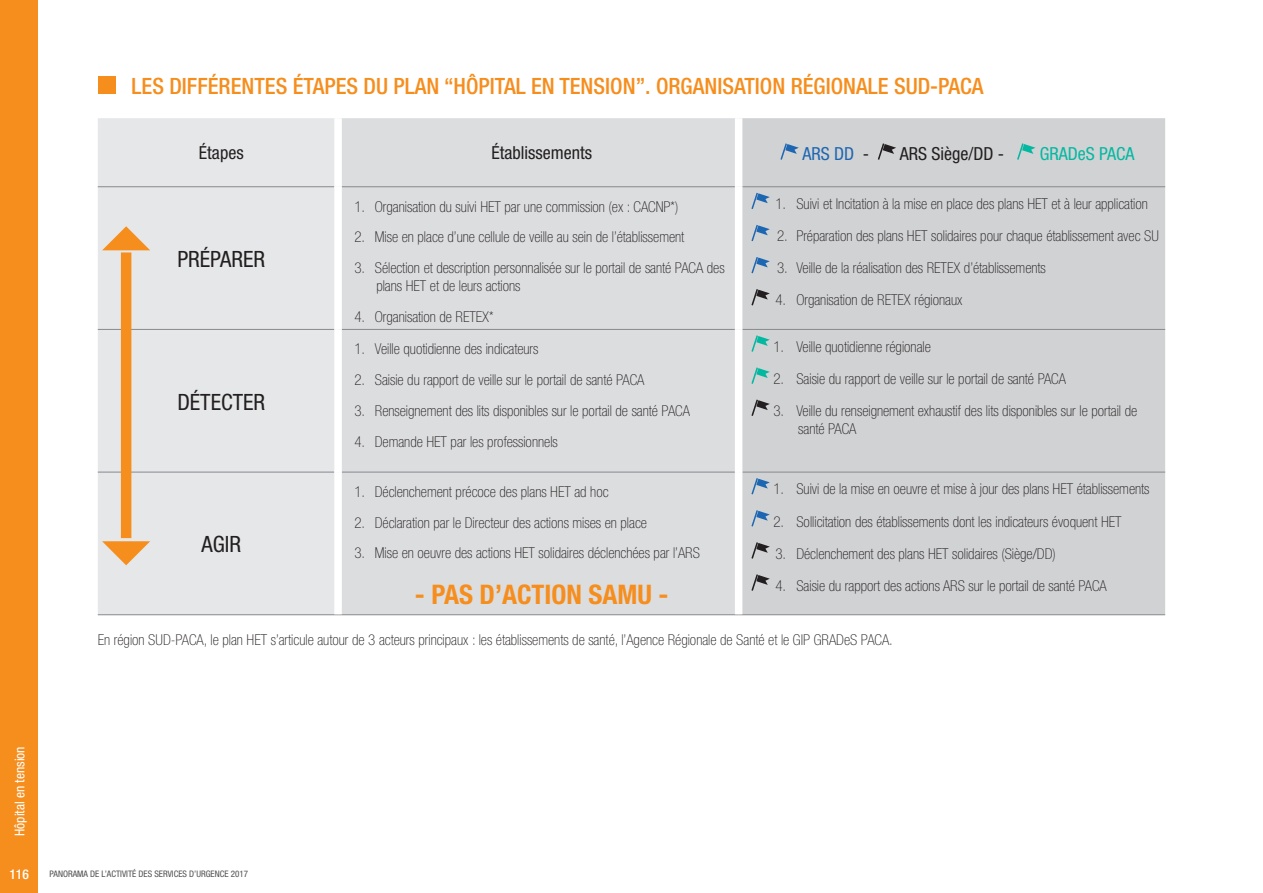
<style>
.page{position:relative;width:1263px;height:893px;background:#fff}
.page>*{position:absolute;margin:0;border:0;box-sizing:border-box;transform-origin:0 0}
.t1{font:700 condensed 27px "Helvetica Neue";color:#f68e1e}
.t2{font:500 condensed 22.5px "Helvetica Neue";color:#f68e1e}
.t3{font:condensed 22.5px "Helvetica Neue";color:#231f20}
.t4{font:condensed 18px "Helvetica Neue";color:#231f20}
.t5{font:condensed 18px "Helvetica Neue";color:#03b8a1}
.t6{font:condensed 18px "Helvetica Neue";color:#1d66b2}
.t7{font:100 condensed 15px/18px "Helvetica Neue";color:#231f20}
.t8{font:condensed 13.5px "Helvetica Neue";color:#fff}
.t9{font:500 condensed 13.5px "Helvetica Neue";color:#fff}
.t10{font:condensed 9px "Helvetica Neue";color:#505052}
.s1{color:#231f20}
</style>
<div class="page">
<div style="left:0;top:0;width:38px;height:893px;background:#f68e1e"></div>
<div style="left:98px;top:77px;width:17px;height:17px;background:#f68e1e"></div>
<div style="left:98px;top:118px;width:236px;height:496px;background:#e6e7e9"></div>
<div style="left:342px;top:118px;width:393px;height:496px;background:#dcdddf"></div>
<div style="left:742px;top:118px;width:423px;height:496px;background:#d1d2d4"></div>
<hr style="left:98px;top:186px;width:236px;height:1px;background:#87898c">
<hr style="left:342px;top:186px;width:393px;height:1px;background:#87898c">
<hr style="left:742px;top:186px;width:423px;height:1px;background:#87898c">
<hr style="left:98px;top:329px;width:236px;height:1px;background:#87898c">
<hr style="left:342px;top:329px;width:393px;height:1px;background:#87898c">
<hr style="left:742px;top:329px;width:423px;height:1px;background:#87898c">
<hr style="left:98px;top:472px;width:236px;height:1px;background:#87898c">
<hr style="left:342px;top:472px;width:393px;height:1px;background:#87898c">
<hr style="left:742px;top:472px;width:423px;height:1px;background:#87898c">
<hr style="left:98px;top:614px;width:240px;height:1px;background:#87898c">
<hr style="left:338px;top:614px;width:401px;height:1px;background:#87898c">
<hr style="left:739px;top:614px;width:426px;height:1px;background:#87898c">
<svg style="left:779px;top:142px;width:20px;height:19px"></svg>
<svg style="left:876px;top:142px;width:20px;height:19px"></svg>
<svg style="left:1016px;top:142px;width:19px;height:19px"></svg>
<svg style="left:750px;top:191px;width:20px;height:20px"></svg>
<svg style="left:750px;top:223px;width:20px;height:20px"></svg>
<svg style="left:750px;top:255px;width:20px;height:20px"></svg>
<svg style="left:750px;top:287px;width:20px;height:20px"></svg>
<svg style="left:750px;top:334px;width:20px;height:19px"></svg>
<svg style="left:750px;top:366px;width:20px;height:19px"></svg>
<svg style="left:750px;top:398px;width:20px;height:20px"></svg>
<svg style="left:750px;top:476px;width:20px;height:20px"></svg>
<svg style="left:750px;top:508px;width:20px;height:20px"></svg>
<svg style="left:750px;top:541px;width:20px;height:19px"></svg>
<svg style="left:750px;top:573px;width:20px;height:19px"></svg>
<svg style="left:102px;top:541px;width:48px;height:24px"></svg>
<svg style="left:102px;top:226px;width:48px;height:24px"></svg>
<div style="left:121px;top:252px;width:10px;height:286px;background:#f68e1e"></div>
<h2 class="t2" style="left:132px;top:73px;width:854px">LES DIFFÉRENTES ÉTAPES DU PLAN “HÔPITAL EN TENSION”. ORGANISATION RÉGIONALE SUD-PACA</h2>
<p class="t4" style="left:199px;top:142px;width:46px">Étapes</p>
<p class="t4" style="left:491px;top:142px;width:102px">Établissements</p>
<p class="t6" style="left:802px;top:143px;width:68px">ARS DD <span class="s1">-</span></p>
<p class="t4" style="left:900px;top:143px;width:106px">ARS Siège/DD -</p>
<p class="t5" style="left:1040px;top:143px;width:96px">GRADeS PACA</p>
<h2 class="t3" style="left:177px;top:246px;width:89px">PRÉPARER</h2>
<h2 class="t3" style="left:177px;top:389px;width:89px">DÉTECTER</h2>
<h2 class="t3" style="left:201px;top:531px;width:41px">AGIR</h2>
<p class="t7" style="left:354px;top:197px;width:325px">1. Organisation du suivi HET par une commission (ex : CACNP*)</p>
<p class="t7" style="left:354px;top:228px;width:331px">2. Mise en place d’une cellule de veille au sein de l’établissement</p>
<p class="t7" style="left:376px;top:259px;width:350px;text-indent:-22px">3. Sélection et description personnalisée sur le portail de santé PACA des plans HET et de leurs actions</p>
<p class="t7" style="left:354px;top:307px;width:141px">4. Organisation de RETEX*</p>
<p class="t7" style="left:354px;top:340px;width:186px">1. Veille quotidienne des indicateurs</p>
<p class="t7" style="left:354px;top:371px;width:291px">2. Saisie du rapport de veille sur le portail de santé PACA</p>
<p class="t7" style="left:354px;top:401px;width:337px">3. Renseignement des lits disponibles sur le portail de santé PACA</p>
<p class="t7" style="left:354px;top:432px;width:205px">4. Demande HET par les professionnels</p>
<p class="t7" style="left:354px;top:483px;width:256px">1. Déclenchement précoce des plans HET ad hoc</p>
<p class="t7" style="left:354px;top:513px;width:294px">2. Déclaration par le Directeur des actions mises en place</p>
<p class="t7" style="left:354px;top:544px;width:347px">3. Mise en oeuvre des actions HET solidaires déclenchées par l’ARS</p>
<h1 class="t1" style="left:415px;top:578px;width:255px">- PAS D’ACTION SAMU -</h1>
<p class="t7" style="left:775px;top:195px;width:374px">1. Suivi et Incitation à la mise en place des plans HET et à leur application</p>
<p class="t7" style="left:777px;top:227px;width:383px">2. Préparation des plans HET solidaires pour chaque établissement avec SU</p>
<p class="t7" style="left:777px;top:259px;width:270px">3. Veille de la réalisation des RETEX d’établissements</p>
<p class="t7" style="left:775px;top:291px;width:189px">4. Organisation de RETEX régionaux</p>
<p class="t7" style="left:773px;top:337px;width:159px">1. Veille quotidienne régionale</p>
<p class="t7" style="left:773px;top:369px;width:294px">2. Saisie du rapport de veille sur le portail de santé PACA</p>
<p class="t7" style="left:798px;top:402px;width:340px;text-indent:-25px">3. Veille du renseignement exhaustif des lits disponibles sur le portail de santé PACA</p>
<p class="t7" style="left:773px;top:480px;width:378px">1. Suivi de la mise en oeuvre et mise à jour des plans HET établissements</p>
<p class="t7" style="left:773px;top:512px;width:350px">2. Sollicitation des établissements dont les indicateurs évoquent HET</p>
<p class="t7" style="left:775px;top:544px;width:282px">3. Déclenchement des plans HET solidaires (Siège/DD)</p>
<p class="t7" style="left:775px;top:576px;width:333px">4. Saisie du rapport des actions ARS sur le portail de santé PACA</p>
<p class="t7" style="left:98px;top:631px;width:796px">En région SUD-PACA, le plan HET s’articule autour de 3 acteurs principaux : les établissements de santé, l’Agence Régionale de Santé et le GIP GRADeS PACA.</p>
<p class="t8" style="left:12px;top:836px;width:91px;rotate:-90deg">Hôpital en tension</p>
<p class="t9" style="left:9px;top:866px;width:21px">116</p>
<p class="t10" style="left:50px;top:869px;width:200px">PANORAMA DE L’ACTIVITÉ DES SERVICES D’URGENCE 2017</p>
</div>
